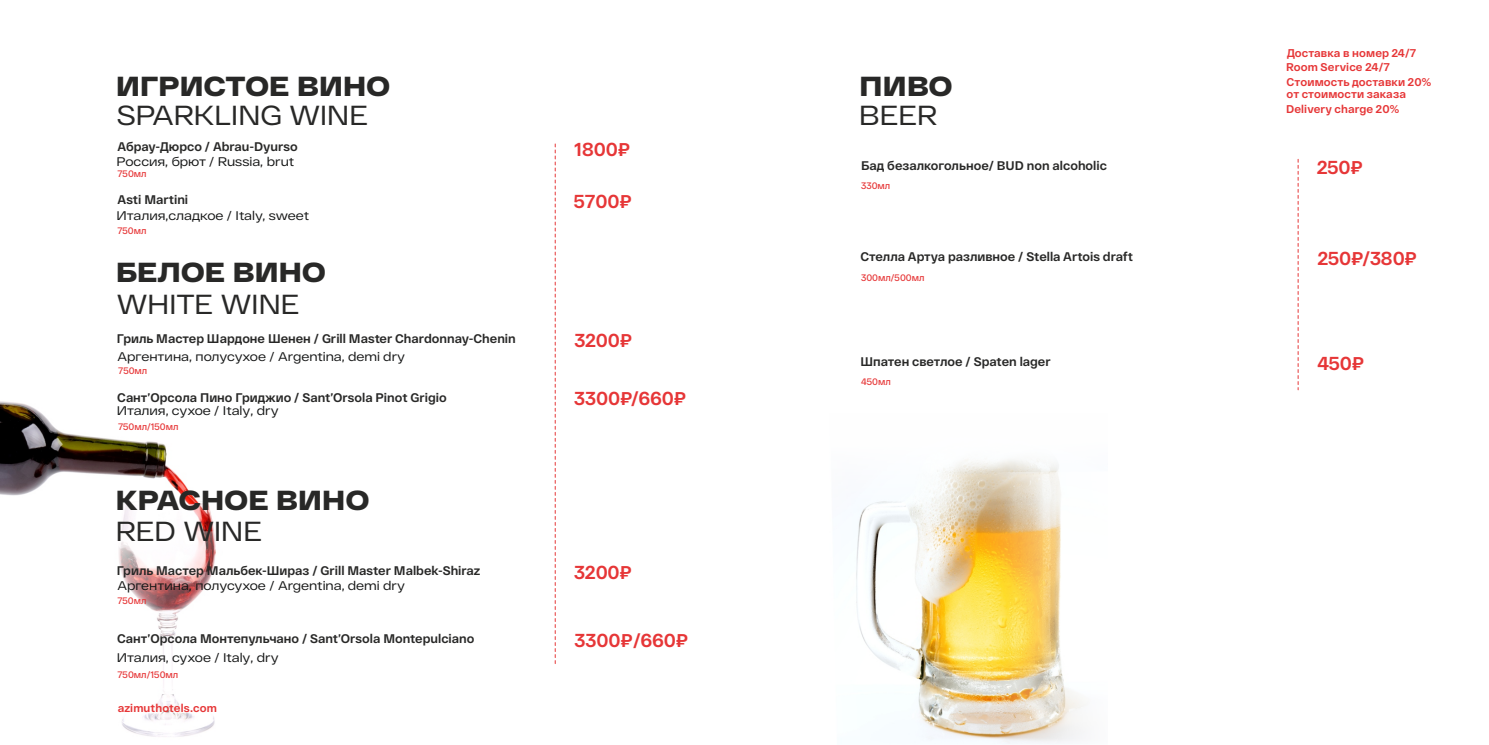
<style>
.page{position:relative;width:1489px;height:745px;background:#fff}
.page>*{position:absolute;margin:0;border:0;box-sizing:border-box;transform-origin:0 0}
.t1{font:900 27.5px "RF Dewi Extended";letter-spacing:-.01em;color:#282827}
.t2{font:27.5px "RF Dewi Extended";letter-spacing:-.015em;color:#282827}
.t3{font:700 18.75px "RF Dewi";color:#e63637}
.t4{font:700 12.5px "RF Dewi";color:#282827}
.t5{font:12.5px "RF Dewi Extended";color:#151616}
.t6{font:700 11.25px/11.9px "RF Dewi";letter-spacing:.01em;color:#e63637}
.t7{font:600 9.38px "RF Dewi";color:#e63637}
</style>
<div class="page">
<svg style="left:0;top:143px;width:556px;height:594px"></svg>
<svg style="left:40px;top:531px;width:265px;height:88px"></svg>
<svg style="left:554px;top:144px;width:1px;height:521px"></svg>
<img style="left:875px;top:521px;width:92px;height:220px">
<svg style="left:1297px;top:159px;width:1px;height:230px"></svg>
<svg style="left:875px;top:460px;width:184px;height:61px"></svg>
<svg style="left:967px;top:470px;width:118px;height:274px"></svg>
<svg style="left:856px;top:502px;width:19px;height:153px"></svg>
<h1 class="t1" style="left:116px;top:76px;width:276px">ИГРИСТОЕ ВИНО</h1>
<h1 class="t2" style="left:117px;top:105px;width:253px">SPARKLING WINE</h1>
<p class="t4" style="left:117px;top:142px;width:182px">Абрау-Дюрсо / Abrau-Dyurso</p>
<h2 class="t3" style="left:574px;top:142px;width:57px">1800₽</h2>
<p class="t7" style="left:117px;top:170px;width:31px">750мл</p>
<p class="t5" style="left:117px;top:156px;width:179px">Россия, брют / Russia, brut</p>
<p class="t4" style="left:118px;top:194px;width:72px">Asti Martini</p>
<h2 class="t3" style="left:574px;top:194px;width:59px">5700₽</h2>
<p class="t7" style="left:117px;top:227px;width:31px">750мл</p>
<p class="t5" style="left:117px;top:210px;width:194px">Италия,сладкое / Italy, sweet</p>
<h1 class="t1" style="left:116px;top:261px;width:212px">БЕЛОЕ ВИНО</h1>
<h1 class="t2" style="left:117px;top:293px;width:184px">WHITE WINE</h1>
<p class="t4" style="left:117px;top:333px;width:400px">Гриль Мастер Шардоне Шенен / Grill Master Chardonnay-Chenin</p>
<h2 class="t3" style="left:574px;top:333px;width:59px">3200₽</h2>
<p class="t7" style="left:118px;top:366px;width:31px">750мл</p>
<p class="t5" style="left:118px;top:351px;width:289px">Аргентина, полусухое / Argentina, demi dry</p>
<p class="t4" style="left:117px;top:392px;width:331px">Сант’Орсола Пино Гриджио / Sant’Orsola Pinot Grigio</p>
<h2 class="t3" style="left:574px;top:391px;width:114px">3300₽/660₽</h2>
<p class="t7" style="left:118px;top:422px;width:62px">750мл/150мл</p>
<p class="t5" style="left:117px;top:406px;width:163px">Италия, сухое / Italy, dry</p>
<h1 class="t1" style="left:115px;top:490px;width:256px">КРАСНОЕ ВИНО</h1>
<h1 class="t2" style="left:115px;top:520px;width:148px">RED WINE</h1>
<p class="t4" style="left:117px;top:565px;width:365px">Гриль Мастер Мальбек-Шираз / Grill Master Malbek-Shiraz</p>
<h2 class="t3" style="left:574px;top:565px;width:59px">3200₽</h2>
<p class="t7" style="left:117px;top:596px;width:31px">750мл</p>
<p class="t5" style="left:117px;top:580px;width:289px">Аргентина, полусухое / Argentina, demi dry</p>
<p class="t4" style="left:117px;top:633px;width:359px">Сант’Орсола Монтепульчано / Sant’Orsola Montepulciano</p>
<h2 class="t3" style="left:574px;top:633px;width:115px">3300₽/660₽</h2>
<p class="t7" style="left:117px;top:670px;width:62px">750мл/150мл</p>
<p class="t5" style="left:117px;top:652px;width:163px">Италия, сухое / Italy, dry</p>
<p class="t6" style="left:118px;top:702px;width:101px">azimuthotels.com</p>
<h1 class="t1" style="left:859px;top:76px;width:95px">ПИВО</h1>
<h1 class="t2" style="left:859px;top:105px;width:80px">BEER</h1>
<p class="t6" style="left:1286px;top:48px;width:131px">Доставка в номер 24/7</p>
<p class="t6" style="left:1286px;top:77px;width:146px">Стоимость доставки 20% от стоимости заказа</p>
<p class="t6" style="left:1285px;top:62px;width:105px">Room Service 24/7</p>
<p class="t6" style="left:1285px;top:103px;width:114px">Delivery charge 20%</p>
<p class="t4" style="left:861px;top:160px;width:247px">Бад безалкогольное/ BUD non alcoholic</p>
<h2 class="t3" style="left:1316px;top:160px;width:47px">250₽</h2>
<p class="t7" style="left:861px;top:182px;width:31px">330мл</p>
<p class="t4" style="left:860px;top:251px;width:274px">Стелла Артуа разливное / Stella Artois draft</p>
<h2 class="t3" style="left:1317px;top:251px;width:101px">250₽/380₽</h2>
<p class="t7" style="left:861px;top:273px;width:65px">300мл/500мл</p>
<p class="t4" style="left:860px;top:356px;width:192px">Шпатен светлое / Spaten lager</p>
<h2 class="t3" style="left:1317px;top:356px;width:48px">450₽</h2>
<p class="t7" style="left:861px;top:378px;width:31px">450мл</p>
</div>
